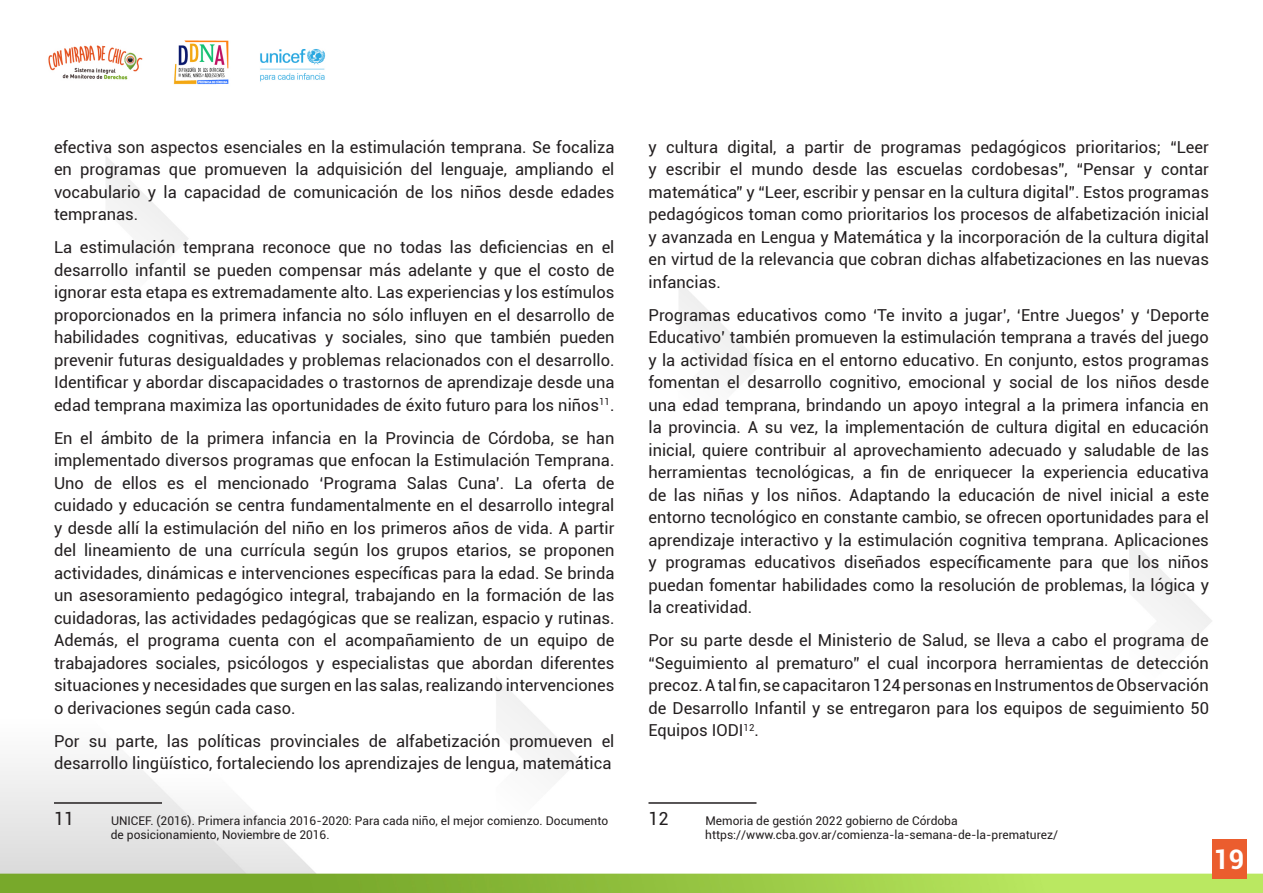
<style>
.page{position:relative;width:1263px;height:893px;background:#fff}
.page>*{position:absolute;margin:0;border:0;box-sizing:border-box;transform-origin:0 0}
.t1{font:700 27px "Roboto";color:#fff}
.t2{font:18px "Roboto";color:#231f20}
.t3{font:16.5px/22.5px "Roboto";color:#231f20;text-align:justify}
.t4{font:12px "Roboto";color:#231f20}
</style>
<div class="page">
<img style="left:0;top:40px;width:1263px;height:853px">
<div style="left:1212px;top:839px;width:34px;height:40px;background:#eb5d2e"></div>
<hr style="left:54px;top:802px;width:108px;height:2px;background:#231f20">
<hr style="left:648px;top:802px;width:108px;height:2px;background:#231f20">
<p class="t3" style="left:54px;top:135px;width:562px">efectiva son aspectos esenciales en la estimulación temprana. Se focaliza en programas que promueven la adquisición del lenguaje, ampliando el vocabulario y la capacidad de comunicación de los niños desde edades tempranas.</p>
<p class="t3" style="left:54px;top:235px;width:562px">La estimulación temprana reconoce que no todas las deficiencias en el desarrollo infantil se pueden compensar más adelante y que el costo de ignorar esta etapa es extremadamente alto. Las experiencias y los estímulos proporcionados en la primera infancia no sólo influyen en el desarrollo de habilidades cognitivas, educativas y sociales, sino que también pueden prevenir futuras desigualdades y problemas relacionados con el desarrollo.<br>Identificar y abordar discapacidades o trastornos de aprendizaje desde una edad temprana maximiza las oportunidades de éxito futuro para los niños<sup>11</sup>.</p>
<p class="t3" style="left:54px;top:426px;width:562px">En el ámbito de la primera infancia en la Provincia de Córdoba, se han implementado diversos programas que enfocan la Estimulación Temprana.<br>Uno de ellos es el mencionado ‘Programa Salas Cuna’. La oferta de cuidado y educación se centra fundamentalmente en el desarrollo integral y desde allí la estimulación del niño en los primeros años de vida. A partir del lineamiento de una currícula según los grupos etarios, se proponen actividades, dinámicas e intervenciones específicas para la edad. Se brinda un asesoramiento pedagógico integral, trabajando en la formación de las cuidadoras, las actividades pedagógicas que se realizan, espacio y rutinas.<br>Además, el programa cuenta con el acompañamiento de un equipo de trabajadores sociales, psicólogos y especialistas que abordan diferentes situaciones y necesidades que surgen en las salas, realizando intervenciones o derivaciones según cada caso.</p>
<p class="t3" style="left:54px;top:729px;width:562px">Por su parte, las políticas provinciales de alfabetización promueven el desarrollo lingüístico, fortaleciendo los aprendizajes de lengua, matemática</p>
<p class="t2" style="left:54px;top:806px;width:22px">11</p>
<p class="t4" style="left:111px;top:812px;width:499px">UNICEF. (2016). Primera infancia 2016-2020: Para cada niño, el mejor comienzo. Documento</p>
<p class="t4" style="left:111px;top:826px;width:220px">de posicionamiento, Noviembre de 2016.</p>
<p class="t3" style="left:648px;top:135px;width:562px">y cultura digital, a partir de programas pedagógicos prioritarios; “Leer y escribir el mundo desde las escuelas cordobesas”, “Pensar y contar matemática” y “Leer, escribir y pensar en la cultura digital”. Estos programas pedagógicos toman como prioritarios los procesos de alfabetización inicial y avanzada en Lengua y Matemática y la incorporación de la cultura digital en virtud de la relevancia que cobran dichas alfabetizaciones en las nuevas infancias.</p>
<p class="t3" style="left:648px;top:303px;width:562px">Programas educativos como ‘Te invito a jugar’, ‘Entre Juegos’ y ‘Deporte Educativo’ también promueven la estimulación temprana a través del juego y la actividad física en el entorno educativo. En conjunto, estos programas fomentan el desarrollo cognitivo, emocional y social de los niños desde una edad temprana, brindando un apoyo integral a la primera infancia en la provincia. A su vez, la implementación de cultura digital en educación inicial, quiere contribuir al aprovechamiento adecuado y saludable de las herramientas tecnológicas, a fin de enriquecer la experiencia educativa de las niñas y los niños. Adaptando la educación de nivel inicial a este entorno tecnológico en constante cambio, se ofrecen oportunidades para el aprendizaje interactivo y la estimulación cognitiva temprana. Aplicaciones y programas educativos diseñados específicamente para que los niños puedan fomentar habilidades como la resolución de problemas, la lógica y la creatividad.</p>
<p class="t3" style="left:648px;top:628px;width:562px">Por su parte desde el Ministerio de Salud, se lleva a cabo el programa de “Seguimiento al prematuro” el cual incorpora herramientas de detección precoz. A tal fin, se capacitaron 124 personas en Instrumentos de Observación de Desarrollo Infantil y se entregaron para los equipos de seguimiento 50<br>Equipos IODI<sup>12</sup>.</p>
<p class="t2" style="left:648px;top:806px;width:22px">12</p>
<p class="t4" style="left:705px;top:812px;width:254px">Memoria de gestión 2022 gobierno de Córdoba</p>
<p class="t4" style="left:705px;top:826px;width:354px">https://www.cba.gov.ar/comienza-la-semana-de-la-prematurez/</p>
<h1 class="t1" style="left:1213px;top:840px;width:32px">19</h1>
</div>
